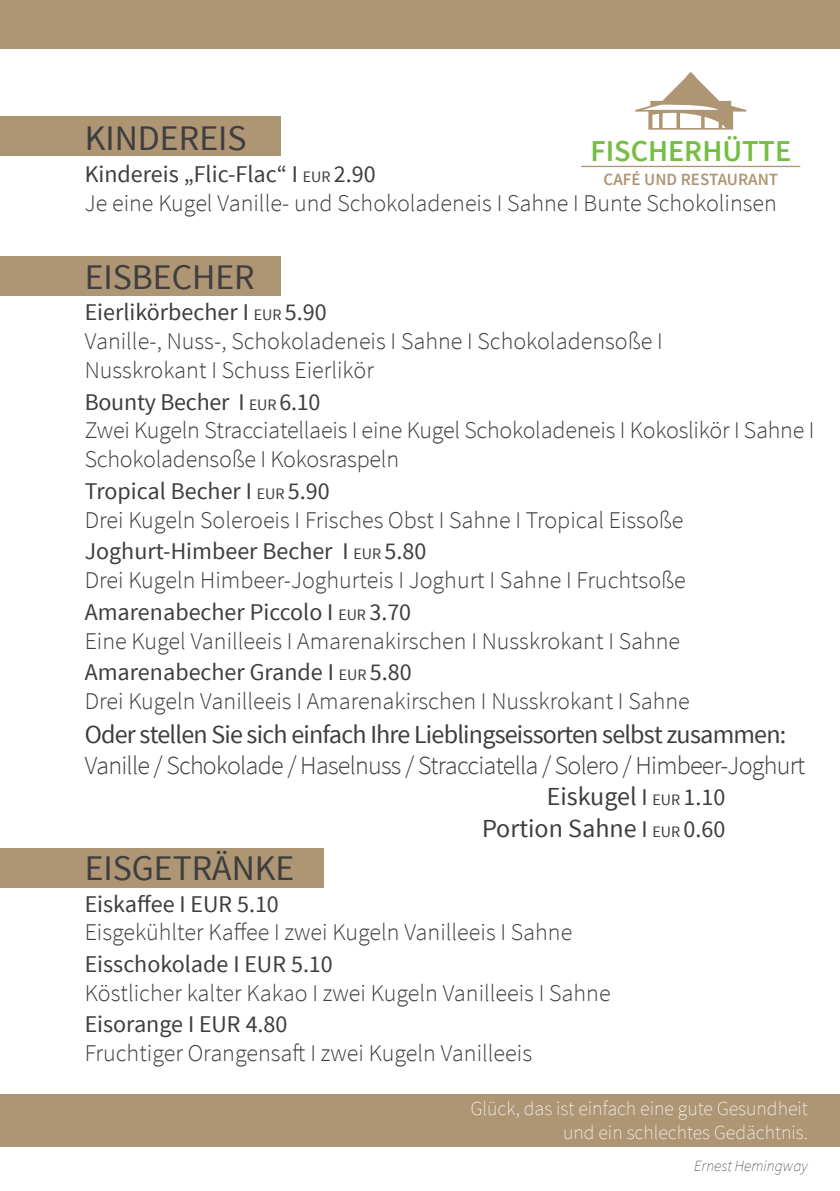
<style>
.page{position:relative;width:840px;height:1191px;background:#fff}
.page>*{position:absolute;margin:0;border:0;box-sizing:border-box;transform-origin:0 0}
.t1{font:36px "Source Sans Pro";color:#3e3e3f}
.t2{font:600 30.2px "Source Sans Pro";color:#74bf43}
.t3{font:300 26px "Source Sans Pro";letter-spacing:-.03em;color:#3e3e3f}
.t4{font:26px "Source Sans Pro";letter-spacing:-.03em;color:#3e3e3f}
.t5{font:26px "Source Sans Pro";color:#3e3e3f}
.t6{font:300 24px/28.8px "Source Sans Pro";color:#3e3e3f}
.t7{font:24px "Source Sans Pro";color:#3e3e3f}
.t8{font:200 19.8px/23.8px "Source Sans Pro";color:#fff;text-align:right}
.t9{font:600 17.2px "Source Sans Pro";color:#ae9574}
.t10{font:italic 200 15.6px "Source Sans Pro";color:#3e3e3f}
.s1{font-weight:400}
.s2{font-weight:400;font-size:16px}
.s3{font-size:24px}
.s4{font-size:16px}
</style>
<div class="page">
<div style="left:0;top:116px;width:280px;height:39px;background:#ae9574"></div>
<div style="left:0;top:257px;width:280px;height:39px;background:#ae9574"></div>
<div style="left:0;top:848px;width:323px;height:39px;background:#ae9574"></div>
<div style="left:0;top:0;width:839px;height:48px;background:#ae9574"></div>
<div style="left:0;top:1094px;width:839px;height:52px;background:#ae9574"></div>
<svg style="left:635px;top:72px;width:111px;height:58px"></svg>
<hr style="left:581px;top:166px;width:218px;height:1px;background:#ae9574">
<h1 class="t1" style="left:85px;top:116px;width:163px">KINDEREIS</h1>
<p class="t6" style="left:85px;top:160px;width:693px"><span class="s1">Kindereis „Flic-Flac“ I</span> <span class="s2">EUR</span> <span class="s1">2.90<br></span>Je eine Kugel Vanille- und Schokoladeneis I Sahne I Bunte Schokolinsen</p>
<p class="t2" style="left:590px;top:132px;width:202px">FISCHERHÜTTE</p>
<p class="t9" style="left:603px;top:168px;width:88px">CAFÉ UND REST</p>
<p class="t9" style="left:717px;top:168px;width:61px">AURANT</p>
<h1 class="t1" style="left:85px;top:254px;width:172px">EISBECHER</h1>
<p class="t6" style="left:85px;top:298px;width:579px"><span class="s1">Eierlikörbecher I</span> <span class="s2">EUR</span> <span class="s1">5.90<br></span>Vanille-, Nuss-, Schokoladeneis I Sahne I Schokoladensoße I<br>Nusskrokant I Schuss Eierlikör</p>
<p class="t6" style="left:85px;top:387px;width:730px"><span class="s1">Bounty Becher I</span> <span class="s2">EUR</span> <span class="s1">6.10<br></span>Zwei Kugeln Stracciatellaeis I eine Kugel Schokoladeneis I Kokoslikör I Sahne I<br>Schokoladensoße I Kokosraspeln</p>
<p class="t6" style="left:85px;top:476px;width:600px"><span class="s1">Tropical Becher I</span> <span class="s2">EUR</span> <span class="s1">5.90<br></span>Drei Kugeln Soleroeis I Frisches Obst I Sahne I Tropical Eissoße</p>
<p class="t6" style="left:85px;top:537px;width:602px"><span class="s1">Joghurt-Himbeer Becher I</span> <span class="s2">EUR</span> <span class="s1">5.80<br></span>Drei Kugeln Himbeer-Joghurteis I Joghurt I Sahne I Fruchtsoße</p>
<p class="t6" style="left:85px;top:597px;width:596px"><span class="s1">Amarenabecher Piccolo I</span> <span class="s2">EUR</span> <span class="s1">3.70<br></span>Eine Kugel Vanilleeis I Amarenakirschen I Nusskrokant I Sahne</p>
<p class="t6" style="left:85px;top:658px;width:606px"><span class="s1">Amarenabecher Grande I</span> <span class="s2">EUR</span> <span class="s1">5.80<br></span>Drei Kugeln Vanilleeis I Amarenakirschen I Nusskrokant I Sahne</p>
<p class="t4" style="left:85px;top:718px;width:702px">Oder stellen Sie sich einfach Ihre Lieblingseissorten selbst zusammen:</p>
<p class="t3" style="left:85px;top:750px;width:721px">Vanille / Schokolade / Haselnuss / Stracciatella / Solero / Himbeer-Joghurt</p>
<p class="t5" style="left:546px;top:780px;width:180px">Eiskugel <span class="s3">I</span> <span class="s4">EUR</span> <span class="s3">1.10</span></p>
<p class="t5" style="left:482px;top:812px;width:245px">Portion Sahne <span class="s3">I</span> <span class="s4">EUR</span> <span class="s3">0.60</span></p>
<h1 class="t1" style="left:85px;top:845px;width:211px">EISGETRÄNKE</h1>
<p class="t7" style="left:85px;top:888px;width:195px">Eiskaffee I EUR 5.10</p>
<p class="t6" style="left:85px;top:918px;width:489px">Eisgekühlter Kaffee I zwei Kugeln Vanilleeis I Sahne</p>
<p class="t7" style="left:85px;top:949px;width:249px">Eisschokolade I EUR 5.10</p>
<p class="t6" style="left:85px;top:978px;width:527px">Köstlicher kalter Kakao I zwei Kugeln Vanilleeis I Sahne</p>
<p class="t7" style="left:85px;top:1009px;width:204px">Eisorange I EUR 4.80</p>
<p class="t6" style="left:85px;top:1039px;width:448px">Fruchtiger Orangensaft I zwei Kugeln Vanilleeis</p>
<p class="t8" style="left:470px;top:1097px;width:338px">Glück, das ist einfach eine gute Gesundheit und ein schlechtes Gedächtnis.</p>
<p class="t10" style="left:693px;top:1156px;width:115px">Ernest Hemingway</p>
</div>
